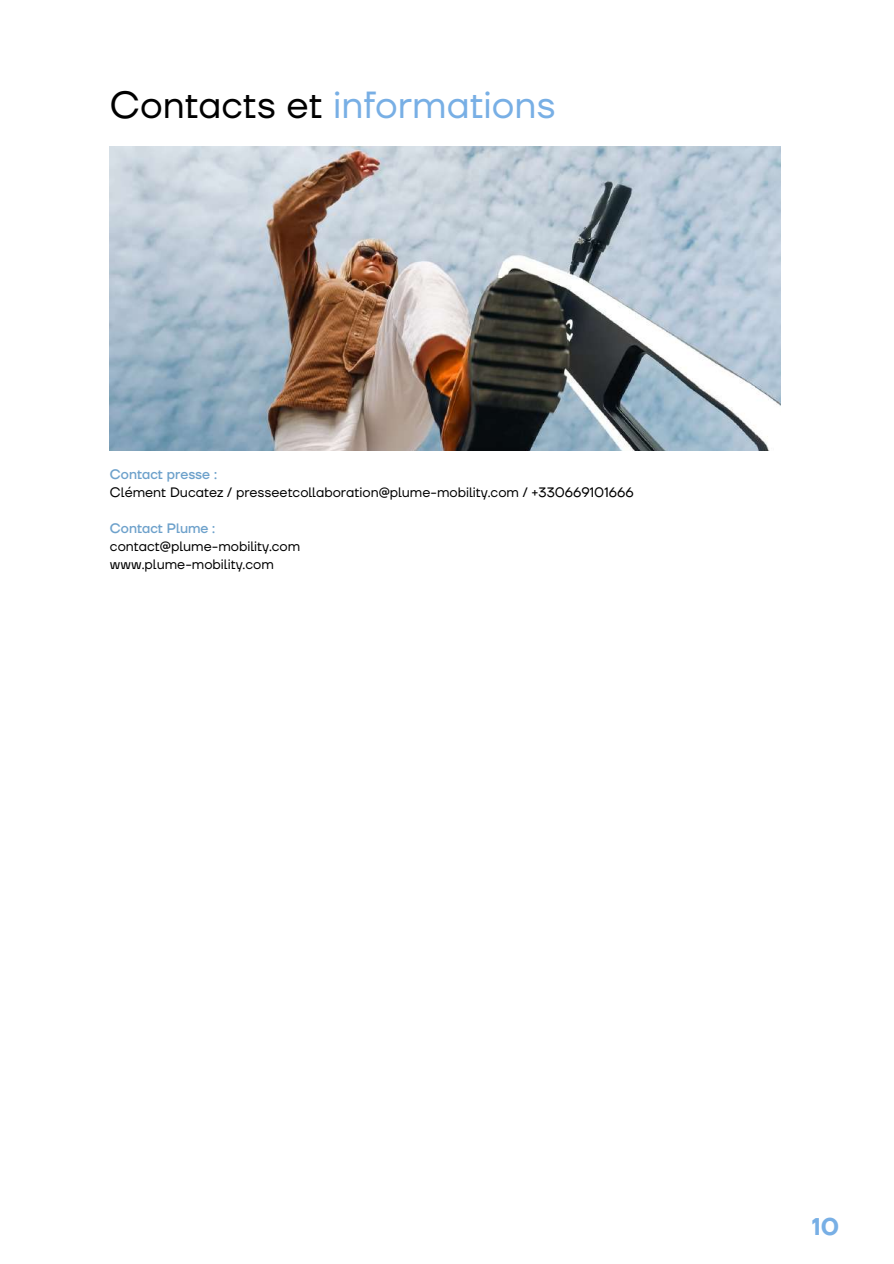
<style>
.page{position:relative;width:894px;height:1264px;background:#fff}
.page>*{position:absolute;margin:0;border:0;box-sizing:border-box;transform-origin:0 0}
.t1{font:37.65px "TT Firs Neue";color:#78afe5}
.t2{font:600 24.15px "TT Firs Neue";color:#78afe5}
.t3{font:13.65px/18px "TT Firs Neue";color:#000}
.t4{font:500 13.65px "TT Firs Neue";color:#6da1cb}
.s1{color:#000}
</style>
<div class="page">
<img style="left:110px;top:147px;width:670px;height:304px">
<h1 class="t1" style="left:110px;top:82px;width:447px"><span class="s1">Contacts et</span> informations</h1>
<p class="t4" style="left:110px;top:466px;width:108px">Contact presse :</p>
<p class="t3" style="left:110px;top:483px;width:525px">Clément Ducatez / presseetcollaboration@plume-mobility.com / +330669101666</p>
<p class="t4" style="left:110px;top:520px;width:107px">Contact Plume :</p>
<p class="t3" style="left:110px;top:537px;width:192px">contact@plume-mobility.com www.plume-mobility.com</p>
<h2 class="t2" style="left:811px;top:1212px;width:29px">10</h2>
</div>
